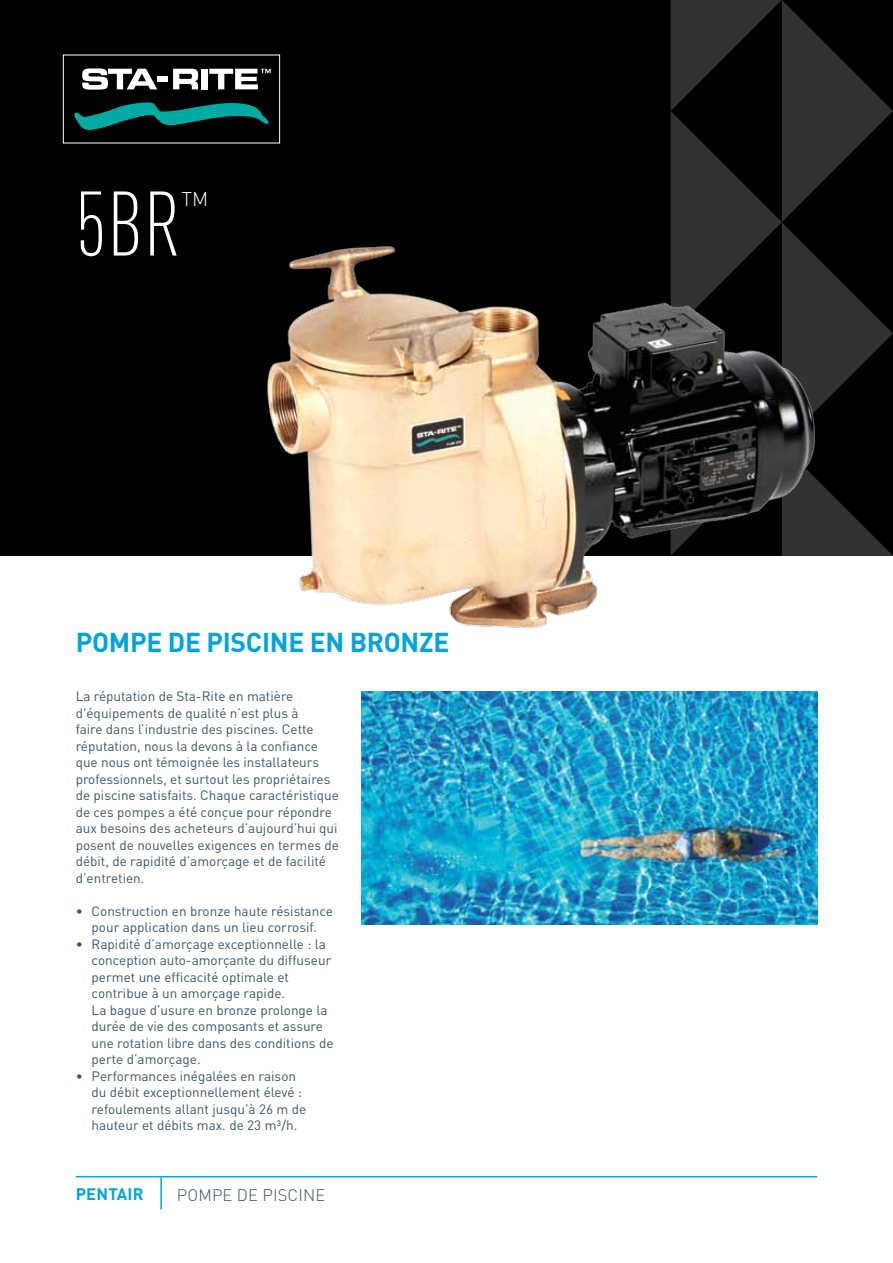
<style>
.page{position:relative;width:893px;height:1263px;background:#fff}
.page>*{position:absolute;margin:0;border:0;box-sizing:border-box;transform-origin:0 0}
.t1{font:300 condensed 90px "DIN Pro";color:#fff}
.t2{font:700 27px "DIN Pro";letter-spacing:-.01em;color:#00a3d8}
.t3{font:300 19.65px "DIN Pro";color:#fff}
.t4{font:300 16.5px "DIN Pro";letter-spacing:.01em;color:#3d5567}
.t5{font:700 16.5px "DIN Pro";letter-spacing:.01em;color:#00a3d8}
.t6{font:13.5px/16.5px "DIN Pro";color:#3d5567}
</style>
<div class="page">
<div style="left:0;top:0;width:893px;height:556px;background:#000"></div>
<svg style="left:671px;top:0;width:222px;height:925px"></svg>
<img style="left:267px;top:237px;width:557px;height:394px">
<img style="left:362px;top:691px;width:455px;height:234px">
<hr style="left:76px;top:1176px;width:741px;height:1px;background:#00a3d8">
<hr style="left:160px;top:1177px;width:2px;height:32px;background:#00a3d8">
<svg style="left:82px;top:68px;width:75px;height:22px"></svg>
<div style="left:158px;top:76px;width:10px;height:6px;background:#fff"></div>
<svg style="left:173px;top:69px;width:25px;height:20px"></svg>
<div style="left:201px;top:69px;width:7px;height:20px;background:#fff"></div>
<svg style="left:74px;top:102px;width:195px;height:28px"></svg>
<svg style="left:209px;top:69px;width:62px;height:20px"></svg>
<h1 class="t1" style="left:76px;top:160px;width:107px">5BR</h1>
<h3 class="t3" style="left:182px;top:185px;width:28px">TM</h3>
<h2 class="t2" style="left:76px;top:624px;width:375px">POMPE DE PISCINE EN BRONZE</h2>
<p class="t6" style="left:76px;top:688px;width:265px">La réputation de Sta-Rite en matière d'équipements de qualité n’est plus à<br>faire dans l’industrie des piscines. Cette réputation, nous la devons à la confiance que nous ont témoignée les installateurs professionnels, et surtout les propriétaires de piscine satisfaits. Chaque caractéristique de ces pompes a été conçue pour répondre aux besoins des acheteurs d’aujourd’hui qui posent de nouvelles exigences en termes de débit, de rapidité d’amorçage et de facilité d’entretien.</p>
<p class="t6" style="left:76px;top:902px;width:259px;text-align:center">• Construction en bronze haute résistance pour application dans un lieu corrosif.</p>
<p class="t6" style="left:92px;top:935px;width:243px;text-indent:-16px">• Rapidité d’amorçage exceptionnelle : la conception auto-amorçante du diffuseur permet une efficacité optimale et contribue à un amorçage rapide.<br>La bague d’usure en bronze prolonge la durée de vie des composants et assure une rotation libre dans des conditions de perte d’amorçage.</p>
<p class="t6" style="left:92px;top:1067px;width:216px;text-indent:-16px">• Performances inégalées en raison du débit exceptionnellement élevé : refoulements allant jusqu’à 26 m de hauteur et débits max. de 23 m³/h.</p>
<p class="t5" style="left:76px;top:1183px;width:69px">PENTAIR</p>
<p class="t4" style="left:177px;top:1183px;width:150px">POM PE DE PISCINE</p>
</div>
